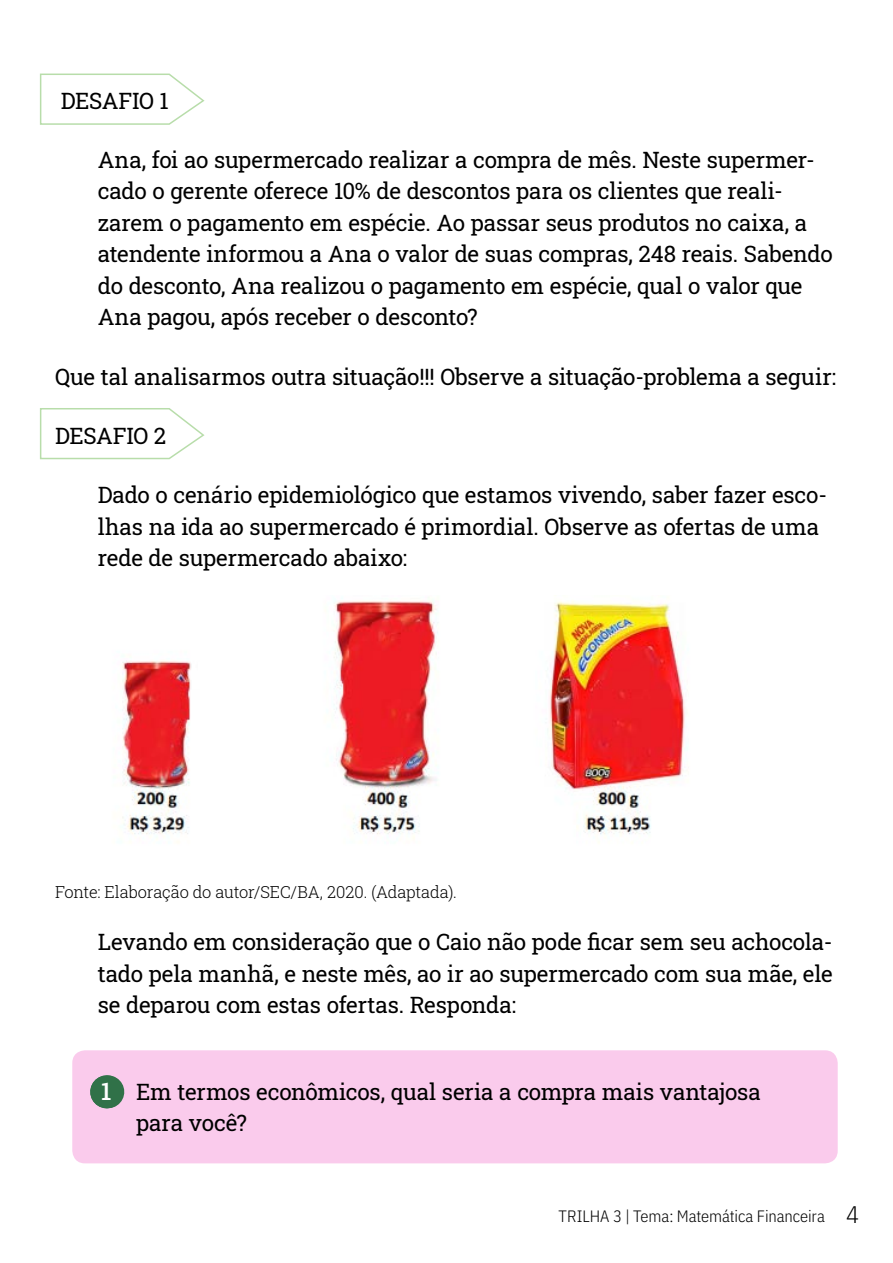
<style>
.page{position:relative;width:893px;height:1263px;background:#fff}
.page>*{position:absolute;margin:0;border:0;box-sizing:border-box;transform-origin:0 0}
.Texto_normal{font:22.5px/31.5px "Roboto Slab";letter-spacing:-.005em;color:#000}
.Fonte_imagem{font:300 16.5px "Roboto Slab";letter-spacing:-.015em;color:#000}
.t1{font:300 16.5px "IBM Plex Sans Cond";letter-spacing:-.005em;color:#000}
.s1{font-weight:500;font-size:24px;color:#fff}
.s2{font-size:24px}
</style>
<div class="page">
<svg style="left:40px;top:73px;width:165px;height:52px"></svg>
<svg style="left:40px;top:408px;width:165px;height:52px"></svg>
<div style="left:72px;top:1050px;width:766px;height:113px;background:#facbec;border-radius:13px"></div>
<svg style="left:72px;top:1075px;width:35px;height:33px"></svg>
<hr style="left:0;top:1075px;width:1px;height:33px;background:#307148">
<hr style="left:107px;top:1075px;width:1px;height:33px;background:#307148">
<img style="left:122px;top:600px;width:566px;height:243px">
<p class="Texto_normal" style="left:61px;top:84px;width:109px">DESAFIO 1</p>
<p class="Texto_normal" style="left:98px;top:143px;width:736px">Ana, foi ao supermercado realizar a compra de mês. Neste supermer&shy;cado o gerente oferece 10% de descontos para os clientes que reali&shy;zarem o pagamento em espécie. Ao passar seus produtos no caixa, a atendente informou a Ana o valor de suas compras, 248 reais. Sabendo do desconto, Ana realizou o pagamento em espécie, qual o valor que Ana pagou, após receber o desconto?</p>
<p class="Texto_normal" style="left:55px;top:360px;width:782px">Que tal analisarmos outra situação!!! Observe a situação-problema a seguir:</p>
<p class="Texto_normal" style="left:55px;top:419px;width:113px">DESAFIO 2</p>
<p class="Texto_normal" style="left:98px;top:479px;width:731px">Dado o cenário epidemiológico que estamos vivendo, saber fazer esco&shy;lhas na ida ao supermercado é primordial. Observe as ofertas de uma rede de supermercado abaixo:</p>
<p class="Fonte_imagem" style="left:55px;top:880px;width:403px">Fonte: Elaboração do autor/SEC/BA, 2020. (Adaptada).</p>
<p class="Texto_normal" style="left:98px;top:925px;width:736px;text-align:justify">Levando em consideração que o Caio não pode ficar sem seu achocola&shy;tado pela manhã, e neste mês, ao ir ao supermercado com sua mãe, ele se deparou com estas ofertas. Responda:</p>
<p class="Texto_normal" style="left:136px;top:1075px;width:626px;text-indent:-35px"><span class="s1">1</span> Em termos econômicos, qual seria a compra mais vantajosa para você?</p>
<p class="t1" style="left:559px;top:1203px;width:302px">TRILHA 3 | Tema: Matemática Financeira <span class="s2">4</span></p>
</div>
